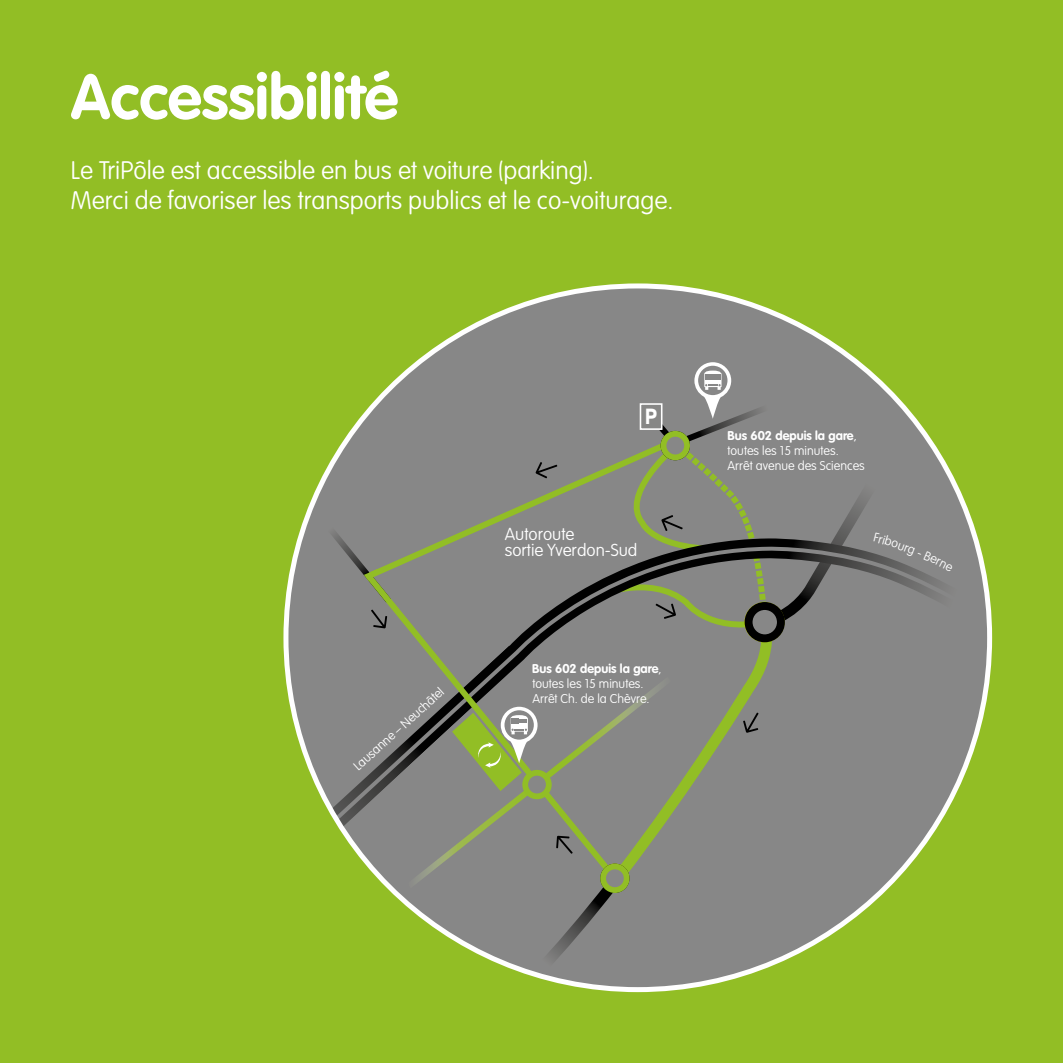
<style>
.page{position:relative;width:1063px;height:1063px;background:#92be25}
.page>*{position:absolute;margin:0;border:0;box-sizing:border-box;transform-origin:0 0}
.t1{font:700 62.5px "VAG Rounded Std";color:#fff}
.t2{font:100 25px/30px "VAG Rounded Std";color:#fff}
.t3{font:700 21.25px "Suisse Intl";color:#fff;scale:.81 1}
.t4{font:100 17px/16px "VAG Rounded Std";color:#fff}
.t5{font:100 12.5px/15px "VAG Rounded Std";letter-spacing:-.005em;color:#fff}
.s1{font-weight:700}
</style>
<div class="page">
<div style="left:286px;top:286px;width:704px;height:704px;background:#878787;border-radius:352px"></div>
<svg style="left:289px;top:548px;width:701px;height:442px"></svg>
<svg style="left:319px;top:362px;width:634px;height:614px"></svg>
<h1 class="t1" style="left:71px;top:60px;width:329px">Accessibilité</h1>
<h2 class="t2" style="left:71px;top:156px;width:604px">Le TriPôle est accessible en bus et voiture (parking).<br>Merci de favoriser les transports publics et le co-voiturage.</h2>
<p class="t5" style="left:351px;top:763px;width:118px;rotate:-42deg">Lausanne – Neuchâtel</p>
<h3 class="t3" style="left:645px;top:404px;width:16px">P</h3>
<h3 class="t4" style="left:505px;top:527px;width:134px">Autoroute<br>sortie Yverdon-Sud</h3>
<p class="t5" style="left:532px;top:662px;width:131px"><span class="s1">Bus 602 depuis la gare</span>, toutes les 15 minutes.<br>Arrêt Ch. de la Chèvre.</p>
<p class="t5" style="left:727px;top:428px;width:139px"><span class="s1">Bus 602 depuis la gare</span>, toutes les 15 minutes.<br>Arrêt avenue des Sciences</p>
</div>
